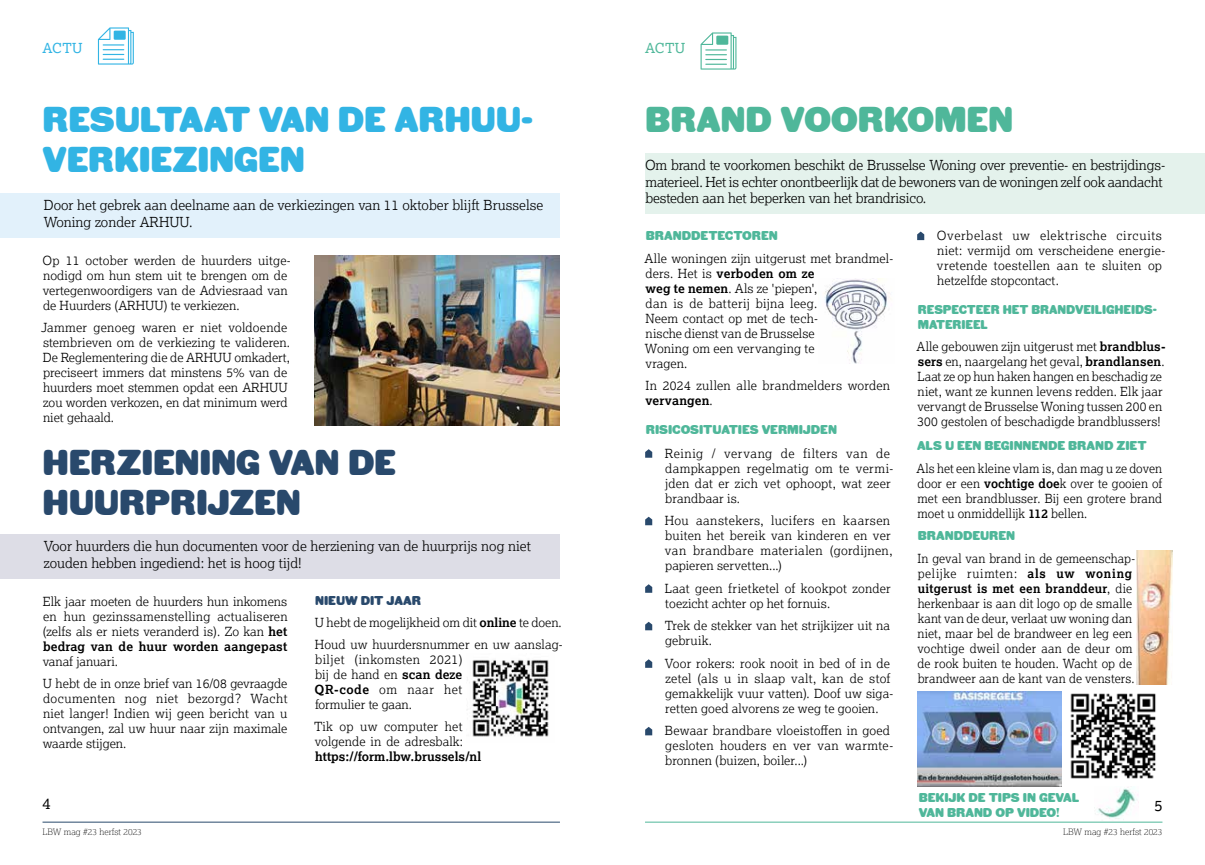
<style>
.page{position:relative;width:1205px;height:865px;background:#fff}
.page>*{position:absolute;margin:0;border:0;box-sizing:border-box;transform-origin:0 0}
.t1{font:35px/40px "HWT Gothic Round";color:#32b4e4}
.t2{font:35px/40px "HWT Gothic Round";color:#29496c}
.t3{font:35px "HWT Gothic Round";color:#4fb79a}
.t4{font:15px "Lexia";color:#000}
.t5{font:300 13.75px/16.5px "Lexia";letter-spacing:-.01em;color:#000}
.t6{font:13.75px "Lexia";color:#32b4e4}
.t7{font:13.75px "Lexia";color:#4fb79a}
.t8{font:300 12.5px/15px "Lexia";letter-spacing:.01em;color:#000}
.t9{font:12.5px/15px "HWT Gothic Round";color:#4fb79a}
.t10{font:700 12.5px "Lexia";color:#000}
.t11{font:12.5px "HWT Gothic Round";color:#29496c}
.t12{font:100 8.75px "Lexia";color:#000}
.s1{font-weight:700}
</style>
<div class="page">
<hr style="left:43px;top:821px;width:517px;height:1px;background:#29496c">
<hr style="left:645px;top:821px;width:517px;height:1px;background:#4fb79a">
<div style="left:0;top:193px;width:560px;height:44px;background:#e2f1fb"></div>
<svg style="left:98px;top:27px;width:36px;height:38px"></svg>
<div style="left:645px;top:153px;width:560px;height:61px;background:#e4f2ec"></div>
<svg style="left:645px;top:449px;width:7px;height:9px"></svg>
<svg style="left:645px;top:516px;width:7px;height:9px"></svg>
<svg style="left:645px;top:584px;width:7px;height:9px"></svg>
<svg style="left:645px;top:621px;width:7px;height:9px"></svg>
<svg style="left:645px;top:659px;width:7px;height:9px"></svg>
<svg style="left:645px;top:727px;width:7px;height:8px"></svg>
<svg style="left:917px;top:231px;width:7px;height:9px"></svg>
<svg style="left:700px;top:32px;width:36px;height:38px"></svg>
<div style="left:0;top:534px;width:560px;height:44px;background:#dddde6"></div>
<img style="left:467px;top:659px;width:82px;height:78px">
<img style="left:824px;top:278px;width:66px;height:85px">
<img style="left:1070px;top:693px;width:86px;height:86px">
<img style="left:1094px;top:787px;width:44px;height:33px">
<img style="left:1136px;top:550px;width:36px;height:134px">
<img style="left:314px;top:256px;width:246px;height:169px">
<img style="left:917px;top:691px;width:144px;height:95px">
<p class="t6" style="left:43px;top:40px;width:41px">ACTU</p>
<h1 class="t1" style="left:43px;top:100px;width:492px">RESULTAAT VAN DE ARHUU-<br>VERKIEZINGEN</h1>
<p class="t5" style="left:44px;top:197px;width:501px">Door het gebrek aan deelname aan de verkiezingen van 11 oktober blijft Brusselse<br>Woning zonder ARHUU.</p>
<p class="t8" style="left:43px;top:252px;width:249px">Op 11 october werden de huurders uitge&shy;nodigd om hun stem uit te brengen om de vertegenwoordigers van de Adviesraad van de Huurders (ARHUU) te verkiezen.</p>
<p class="t8" style="left:41px;top:319px;width:250px">Jammer genoeg waren er niet voldoende stembrieven om de verkiezing te valideren.<br>De Reglementering die de ARHUU omkadert, preciseert immers dat minstens 5% van de huurders moet stemmen opdat een ARHUU zou worden verkozen, en dat minimum werd niet gehaald.</p>
<h1 class="t2" style="left:43px;top:443px;width:355px">HERZIENING VAN DE<br>HUURPRIJZEN</h1>
<p class="t5" style="left:44px;top:538px;width:489px">Voor huurders die hun documenten voor de herziening van de huurprijs nog niet zouden hebben ingediend: het is hoog tijd!</p>
<p class="t8" style="left:43px;top:593px;width:247px;text-align:justify">Elk jaar moeten de huurders hun inkomens en hun gezinssamenstelling actualiseren (zelfs als er niets veranderd is). Zo kan <span class="s1">het bedrag van de huur worden aangepast</span></p>
<p class="t8" style="left:43px;top:650px;width:246px;line-height:21.9px">vanaf januari.<br>U hebt de in onze brief van 16/08 gevraagde</p>
<p class="t8" style="left:43px;top:690px;width:246px;text-align:justify">documenten nog niet bezorgd? Wacht niet langer! Indien wij geen bericht van u ontvangen, zal uw huur naar zijn maximale waarde stijgen.</p>
<p class="t11" style="left:315px;top:594px;width:107px">NIEUW DIT JAAR</p>
<p class="t8" style="left:315px;top:611px;width:249px;line-height:21.9px">U hebt de mogelijkheid om dit <span class="s1">online</span> te doen.<br>Houd uw huurdersnummer en uw aanslag-</p>
<p class="t8" style="left:315px;top:651px;width:149px;text-align:justify">biljet (inkomsten 2021) bij de hand en <span class="s1">scan deze QR-code</span> om naar het formulier te gaan.</p>
<p class="t8" style="left:314px;top:718px;width:150px">Tik op uw computer het volgende in de adresbalk:</p>
<p class="t10" style="left:315px;top:748px;width:168px">https://form.lbw.brussels/nl</p>
<p class="t7" style="left:645px;top:39px;width:41px">ACTU</p>
<h1 class="t3" style="left:645px;top:100px;width:369px">BRAND VOORKOMEN</h1>
<p class="t5" style="left:645px;top:157px;width:522px">Om brand te voorkomen beschikt de Brusselse Woning over preventie- en bestrijdings&shy;materieel. Het is echter onontbeerlijk dat de bewoners van de woningen zelf ook aandacht besteden aan het beperken van het brandrisico.</p>
<p class="t9" style="left:646px;top:228px;width:133px">BRANDDETECTOREN</p>
<p class="t8" style="left:644px;top:250px;width:250px">Alle woningen zijn uitgerust met brandmel&shy;ders. Het is <span class="s1">verboden om ze<br>weg te nemen</span>. Als ze 'piepen',<br>dan is de batterij bijna leeg.<br>Neem contact op met de tech-<br>nische dienst van de Brusselse<br>Woning om een vervanging te<br>vragen.</p>
<p class="t8" style="left:645px;top:378px;width:246px">In 2024 zullen alle brandmelders worden <span class="s1">vervangen</span>.</p>
<p class="t9" style="left:646px;top:423px;width:192px">RISICOSITUATIES VERMIJDEN</p>
<p class="t8" style="left:665px;top:445px;width:230px">Reinig / vervang de filters van de dampkappen regelmatig om te vermi&shy;jden dat er zich vet ophoopt, wat zeer brandbaar is.</p>
<p class="t8" style="left:665px;top:513px;width:229px">Hou aanstekers, lucifers en kaarsen buiten het bereik van kinderen en ver van brandbare materialen (gordijnen, papieren servetten...)</p>
<p class="t8" style="left:665px;top:580px;width:227px">Laat geen frietketel of kookpot zonder toezicht achter op het fornuis.</p>
<p class="t8" style="left:665px;top:618px;width:227px">Trek de stekker van het strijkijzer uit na gebruik.</p>
<p class="t8" style="left:665px;top:655px;width:230px">Voor rokers: rook nooit in bed of in de zetel (als u in slaap valt, kan de stof gemakkelijk vuur vatten). Doof uw siga&shy;retten goed alvorens ze weg te gooien.</p>
<p class="t8" style="left:665px;top:723px;width:230px">Bewaar brandbare vloeistoffen in goed gesloten houders en ver van warmte&shy;bronnen (buizen, boiler...)</p>
<p class="t8" style="left:937px;top:228px;width:230px">Overbelast uw elektrische circuits niet: vermijd om verscheidene energie&shy;vretende toestellen aan te sluiten op hetzelfde stopcontact.</p>
<p class="t9" style="left:918px;top:302px;width:241px">RESPECTEER HET BRANDVEILIGHEIDS-<br>MATERIEEL</p>
<p class="t8" style="left:916px;top:338px;width:251px">Alle gebouwen zijn uitgerust met <span class="s1">brandblus&shy;sers</span> en, naargelang het geval, <span class="s1">brandlansen</span>.<br>Laat ze op hun haken hangen en beschadig ze niet, want ze kunnen levens redden. Elk jaar vervangt de Brusselse Woning tussen 200 en 300 gestolen of beschadigde brandblussers!</p>
<p class="t9" style="left:917px;top:438px;width:231px">ALS U EEN BEGINNENDE BRAND ZIET</p>
<p class="t8" style="left:916px;top:460px;width:247px;text-align:justify">Als het een kleine vlam is, dan mag u ze doven door er een <span class="s1">vochtige doe</span>k over te gooien of met een brandblusser. Bij een grotere brand moet u onmiddellijk <span class="s1">112</span> bellen.</p>
<p class="t9" style="left:918px;top:528px;width:99px">BRANDDEUREN</p>
<p class="t8" style="left:917px;top:550px;width:219px">In geval van brand in de gemeenschap&shy;pelijke ruimten: <span class="s1">als uw woning uitgerust is met een branddeur</span>, die herkenbaar is aan dit logo op de smalle kant van de deur, verlaat uw woning dan niet, maar bel de brandweer en leg een vochtige dweil onder aan de deur om de rook buiten te houden. Wacht op de brandweer aan de kant van de vensters.</p>
<p class="t9" style="left:919px;top:790px;width:162px">BEKIJK DE TIPS IN GEVAL<br>VAN BRAND OP VIDEO!</p>
<p class="t4" style="left:43px;top:794px;width:10px">4</p>
<p class="t4" style="left:1154px;top:795px;width:10px">5</p>
<p class="t12" style="left:43px;top:826px;width:101px">LBW mag #23 herfst 2023</p>
<p class="t12" style="left:1063px;top:826px;width:101px">LBW mag #23 herfst 2023</p>
</div>
